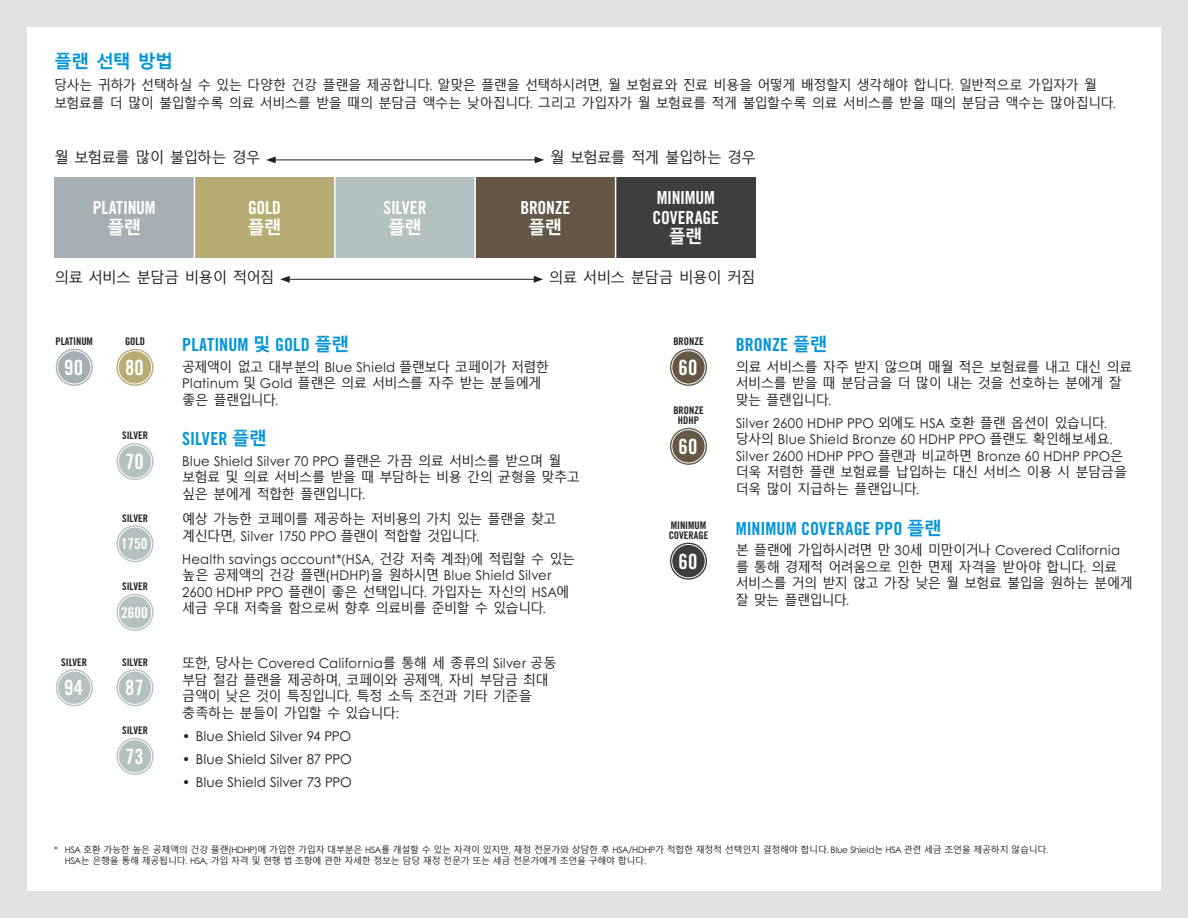
<style>
.page{position:relative;width:1188px;height:918px;background:#e1e2e4}
.page>*{position:absolute;margin:0;border:0;box-sizing:border-box;transform-origin:0 0}
.BODY_Copy_Small{font:21px "Trade Gothic Bold 8";letter-spacing:.01em;color:#fff}
.subhead_12pt_blue{font:18px "Trade Gothic Bold 8";letter-spacing:.005em;color:#0095d9}
.BODY_Copy_Small-2{font:18px/19.5px "Trade Gothic Bold 8";letter-spacing:-.01em;color:#fff;text-align:center}
.subhead_12pt_blue-2{font:700 18px "Malgun Gothic";color:#0095d9}
.BODY_Copy_Small-3{font:15px "Malgun Gothic";letter-spacing:-.06em;color:#231f20}
.BODY_Copy_Small-4{font:15px "Trade Gothic Bold 8";letter-spacing:.005em;color:#fff}
.body_copy_9_11{font:13.5px/16.5px "Malgun Gothic";letter-spacing:-.05em;color:#231f20}
.body_copy_9_11-2{font:13.5px/16.5px "Century Gothic B";letter-spacing:.015em;color:#231f20}
.body_copy_9pt{font:13.5px/18px "Malgun Gothic";letter-spacing:-.045em;color:#231f20}
.bullets_9_11pt{font:13.5px "Century Gothic B";color:#231f20}
.t1{font:10.5px/10.5px "Trade Gothic Bold 8";color:#231f20;text-align:center}
.legal_6pt{font:9px/10.5px "Malgun Gothic";letter-spacing:-.03em;color:#231f20}
.s1{font-family:"Malgun Gothic";font-weight:700}
.s2{font-family:"Century Gothic B"}
.s3{font-family:"Malgun Gothic"}
</style>
<div class="page">
<div style="left:27px;top:27px;width:1134px;height:864px;background:#fff"></div>
<div style="left:56px;top:349px;width:37px;height:37px;background:#a6afb4;border-radius:50%"></div>
<div style="left:57px;top:350px;width:34px;height:34px;border:1px solid #fff;border-radius:50%"></div>
<svg style="left:116px;top:349px;width:38px;height:37px"></svg>
<div style="left:118px;top:350px;width:34px;height:34px;border:1px solid #fff;border-radius:50%"></div>
<div style="left:116px;top:443px;width:38px;height:37px;background:#b3c1c1;border-radius:50%"></div>
<div style="left:118px;top:445px;width:34px;height:34px;border:1px solid #fff;border-radius:50%"></div>
<div style="left:116px;top:525px;width:38px;height:37px;background:#b3c1c1;border-radius:50%"></div>
<div style="left:118px;top:527px;width:34px;height:34px;border:1px solid #fff;border-radius:50%"></div>
<div style="left:116px;top:594px;width:38px;height:37px;background:#b3c1c1;border-radius:50%"></div>
<div style="left:118px;top:595px;width:34px;height:34px;border:1px solid #fff;border-radius:50%"></div>
<div style="left:56px;top:669px;width:37px;height:37px;background:#b3c1c1;border-radius:50%"></div>
<div style="left:57px;top:671px;width:34px;height:34px;border:1px solid #fff;border-radius:50%"></div>
<div style="left:116px;top:669px;width:38px;height:37px;background:#b3c1c1;border-radius:50%"></div>
<div style="left:118px;top:671px;width:34px;height:34px;border:1px solid #fff;border-radius:50%"></div>
<div style="left:116px;top:738px;width:38px;height:37px;background:#b3c1c1;border-radius:50%"></div>
<div style="left:118px;top:739px;width:34px;height:34px;border:1px solid #fff;border-radius:50%"></div>
<svg style="left:670px;top:349px;width:37px;height:37px"></svg>
<div style="left:671px;top:350px;width:35px;height:34px;border:1px solid #fff;border-radius:50%"></div>
<svg style="left:670px;top:428px;width:37px;height:37px"></svg>
<div style="left:671px;top:429px;width:35px;height:34px;border:1px solid #fff;border-radius:50%"></div>
<svg style="left:670px;top:543px;width:37px;height:37px"></svg>
<div style="left:671px;top:544px;width:35px;height:34px;border:1px solid #fff;border-radius:50%"></div>
<div style="left:54px;top:177px;width:140px;height:81px;background:#a6afb4"></div>
<div style="left:194px;top:177px;width:141px;height:81px;background:#b6ac74"></div>
<div style="left:335px;top:177px;width:140px;height:81px;background:#b3c1c1"></div>
<div style="left:475px;top:177px;width:141px;height:81px;background:#645745"></div>
<div style="left:616px;top:177px;width:140px;height:81px;background:#3e3e3f"></div>
<hr style="left:194px;top:177px;width:1px;height:81px;background:#fff">
<hr style="left:334px;top:177px;width:2px;height:81px;background:#fff">
<hr style="left:474px;top:177px;width:2px;height:81px;background:#fff">
<hr style="left:615px;top:177px;width:1px;height:81px;background:#fff">
<hr style="left:273px;top:160px;width:264px;height:1px;background:#231f20">
<svg style="left:266px;top:156px;width:10px;height:7px"></svg>
<svg style="left:535px;top:156px;width:9px;height:7px"></svg>
<hr style="left:287px;top:279px;width:249px;height:1px;background:#231f20">
<svg style="left:280px;top:276px;width:10px;height:7px"></svg>
<svg style="left:534px;top:276px;width:9px;height:7px"></svg>
<p class="subhead_12pt_blue-2" style="left:54px;top:50px;width:121px">플랜 선택 방법</p>
<p class="body_copy_9pt" style="left:54px;top:76px;width:1063px">당사는 귀하가 선택하실 수 있는 다양한 건강 플랜을 제공합니다. 알맞은 플랜을 선택하시려면, 월 보험료와 진료 비용을 어떻게 배정할지 생각해야 합니다. 일반적으로 가입자가 월 보험료를 더 많이 불입할수록 의료 서비스를 받을 때의 분담금 액수는 낮아집니다. 그리고 가입자가 월 보험료를 적게 불입할수록 의료 서비스를 받을 때의 분담금 액수는 많아집니다.</p>
<p class="BODY_Copy_Small-3" style="left:54px;top:149px;width:208px">월 보험료를 많이 불입하는 경우</p>
<p class="BODY_Copy_Small-3" style="left:550px;top:149px;width:208px">월 보험료를 적게 불입하는 경우</p>
<p class="BODY_Copy_Small-2" style="left:93px;top:198px;width:65px">PLATINUM <span class="s1">플랜</span></p>
<p class="BODY_Copy_Small-2" style="left:247px;top:198px;width:36px;text-align:left">GOLD <span class="s1">플랜</span></p>
<p class="BODY_Copy_Small-2" style="left:383px;top:198px;width:45px;text-align:left">SILVER <span class="s1">플랜</span></p>
<p class="BODY_Copy_Small-2" style="left:520px;top:198px;width:52px">BRONZE <span class="s1">플랜</span></p>
<p class="BODY_Copy_Small-2" style="left:653px;top:188px;width:68px">MINIMUM<br>COVERAGE <span class="s1">플랜</span></p>
<p class="BODY_Copy_Small-3" style="left:54px;top:269px;width:222px">의료 서비스 분담금 비용이 적어짐</p>
<p class="BODY_Copy_Small-3" style="left:549px;top:269px;width:208px">의료 서비스 분담금 비용이 커짐</p>
<p class="t1" style="left:55px;top:336px;width:39px">PLATINUM</p>
<p class="BODY_Copy_Small" style="left:64px;top:355px;width:20px">90</p>
<p class="t1" style="left:61px;top:657px;width:27px">SILVER</p>
<p class="BODY_Copy_Small" style="left:64px;top:675px;width:21px">94</p>
<p class="t1" style="left:125px;top:336px;width:21px">GOLD</p>
<p class="BODY_Copy_Small" style="left:125px;top:355px;width:20px">80</p>
<p class="t1" style="left:122px;top:430px;width:27px">SILVER</p>
<p class="BODY_Copy_Small" style="left:125px;top:449px;width:20px">70</p>
<p class="t1" style="left:122px;top:513px;width:27px">SILVER</p>
<p class="BODY_Copy_Small-4" style="left:121px;top:535px;width:28px">1750</p>
<p class="t1" style="left:122px;top:581px;width:27px">SILVER</p>
<p class="BODY_Copy_Small-4" style="left:121px;top:603px;width:28px">2600</p>
<p class="t1" style="left:122px;top:657px;width:27px">SILVER</p>
<p class="BODY_Copy_Small" style="left:125px;top:675px;width:20px">87</p>
<p class="t1" style="left:122px;top:725px;width:27px">SILVER</p>
<p class="BODY_Copy_Small" style="left:125px;top:744px;width:20px">73</p>
<p class="subhead_12pt_blue" style="left:182px;top:334px;width:169px">PLATINUM <span class="s1">및</span> GOLD <span class="s1">플랜</span></p>
<p class="body_copy_9_11" style="left:182px;top:359px;width:368px">공제액이 없고 대부분의 <span class="s2">Blue Shield</span> 플랜보다 코페이가 저렴한<br><span class="s2">Platinum</span> 및 <span class="s2">Gold</span> 플랜은 의료 서비스를 자주 받는 분들에게 좋은 플랜입니다.</p>
<p class="subhead_12pt_blue" style="left:182px;top:428px;width:87px">SILVER <span class="s1">플랜</span></p>
<p class="body_copy_9_11" style="left:182px;top:453px;width:399px"><span class="s2">Blue Shield Silver 70 PPO</span> 플랜은 가끔 의료 서비스를 받으며 월 보험료 및 의료 서비스를 받을 때 부담하는 비용 간의 균형을 맞추고 싶은 분에게 적합한 플랜입니다.</p>
<p class="body_copy_9_11" style="left:182px;top:511px;width:376px">예상 가능한 코페이를 제공하는 저비용의 가치 있는 플랜을 찾고 계신다면, <span class="s2">Silver 1750 PPO</span> 플랜이 적합할 것입니다.</p>
<p class="body_copy_9_11" style="left:182px;top:551px;width:394px"><span class="s2">Health savings account*</span>(<span class="s2">HSA</span>, 건강 저축 계좌)에 적립할 수 있는 높은 공제액의 건강 플랜<span class="s2">(HDHP)</span>을 원하시면 <span class="s2">Blue Shield Silver 2600 HDHP PPO</span> 플랜이 좋은 선택입니다. 가입자는 자신의 <span class="s2">HSA</span>에 세금 우대 저축을 함으로써 향후 의료비를 준비할 수 있습니다.</p>
<p class="body_copy_9_11" style="left:182px;top:655px;width:376px">또한, 당사는 <span class="s2">Covered California</span>를 통해 세 종류의 <span class="s2">Silver</span> 공동 부담 절감 플랜을 제공하며, 코페이와 공제액, 자비 부담금 최대 금액이 낮은 것이 특징입니다. 특정 소득 조건과 기타 기준을 충족하는 분들이 가입할 수 있습니다:</p>
<p class="bullets_9_11pt" style="left:182px;top:728px;width:171px">• Blue Shield Silver 94 PPO</p>
<p class="bullets_9_11pt" style="left:182px;top:751px;width:171px">• Blue Shield Silver 87 PPO</p>
<p class="bullets_9_11pt" style="left:182px;top:774px;width:171px">• Blue Shield Silver 73 PPO</p>
<p class="t1" style="left:673px;top:336px;width:32px">BRONZE</p>
<p class="BODY_Copy_Small" style="left:679px;top:355px;width:20px">60</p>
<p class="t1" style="left:673px;top:405px;width:32px">BRONZE<br>HDHP</p>
<p class="BODY_Copy_Small" style="left:679px;top:434px;width:20px">60</p>
<p class="t1" style="left:669px;top:519px;width:41px;text-align:left">MINIMUM<br>COVERAGE</p>
<p class="BODY_Copy_Small" style="left:679px;top:548px;width:20px">60</p>
<p class="subhead_12pt_blue" style="left:736px;top:334px;width:94px">BRONZE <span class="s1">플랜</span></p>
<p class="body_copy_9_11" style="left:736px;top:359px;width:398px">의료 서비스를 자주 받지 않으며 매월 적은 보험료를 내고 대신 의료 서비스를 받을 때 분담금을 더 많이 내는 것을 선호하는 분에게 잘 맞는 플랜입니다.</p>
<p class="body_copy_9_11-2" style="left:736px;top:415px;width:393px">Silver 2600 HDHP PPO <span class="s3">외에도</span> HSA <span class="s3">호환 플랜 옵션이 있습니다. 당사의</span> Blue Shield Bronze 60 HDHP PPO <span class="s3">플랜도 확인해보세요.<br></span>Silver 2600 HDHP PPO <span class="s3">플랜과 비교하면</span> Bronze 60 HDHP PPO<span class="s3">은 더욱 저렴한 플랜 보험료를 납입하는 대신 서비스 이용 시 분담금을 더욱 많이 지급하는 플랜입니다.</span></p>
<p class="subhead_12pt_blue" style="left:736px;top:517px;width:208px">MINIMUM COVERAGE PPO <span class="s1">플랜</span></p>
<p class="body_copy_9_11" style="left:736px;top:542px;width:399px">본 플랜에 가입하시려면 만 <span class="s2">30</span>세 미만이거나 <span class="s2">Covered California </span>를 통해 경제적 어려움으로 인한 면제 자격을 받아야 합니다. 의료 서비스를 거의 받지 않고 가장 낮은 월 보험료 불입을 원하는 분에게 잘 맞는 플랜입니다.</p>
<p class="legal_6pt" style="left:65px;top:845px;width:985px;text-indent:-11px"><span class="s2">* HSA</span> 호환 가능한 높은 공제액의 건강 플랜<span class="s2">(HDHP)</span>에 가입한 가입자 대부분은 <span class="s2">HSA</span>를 개설할 수 있는 자격이 있지만, 재정 전문가와 상담한 후 <span class="s2">HSA/HDHP</span>가 적합한 재정적 선택인지 결정해야 합니다. <span class="s2">Blue Shield</span>는 <span class="s2">HSA</span> 관련 세금 조언을 제공하지 않습니다.<br><span class="s2">HSA</span>는 은행을 통해 제공됩니다. <span class="s2">HSA</span>, 가입 자격 및 현행 법 조항에 관한 자세한 정보는 담당 재정 전문가 또는 세금 전문가에게 조언을 구해야 합니다.</p>
</div>
